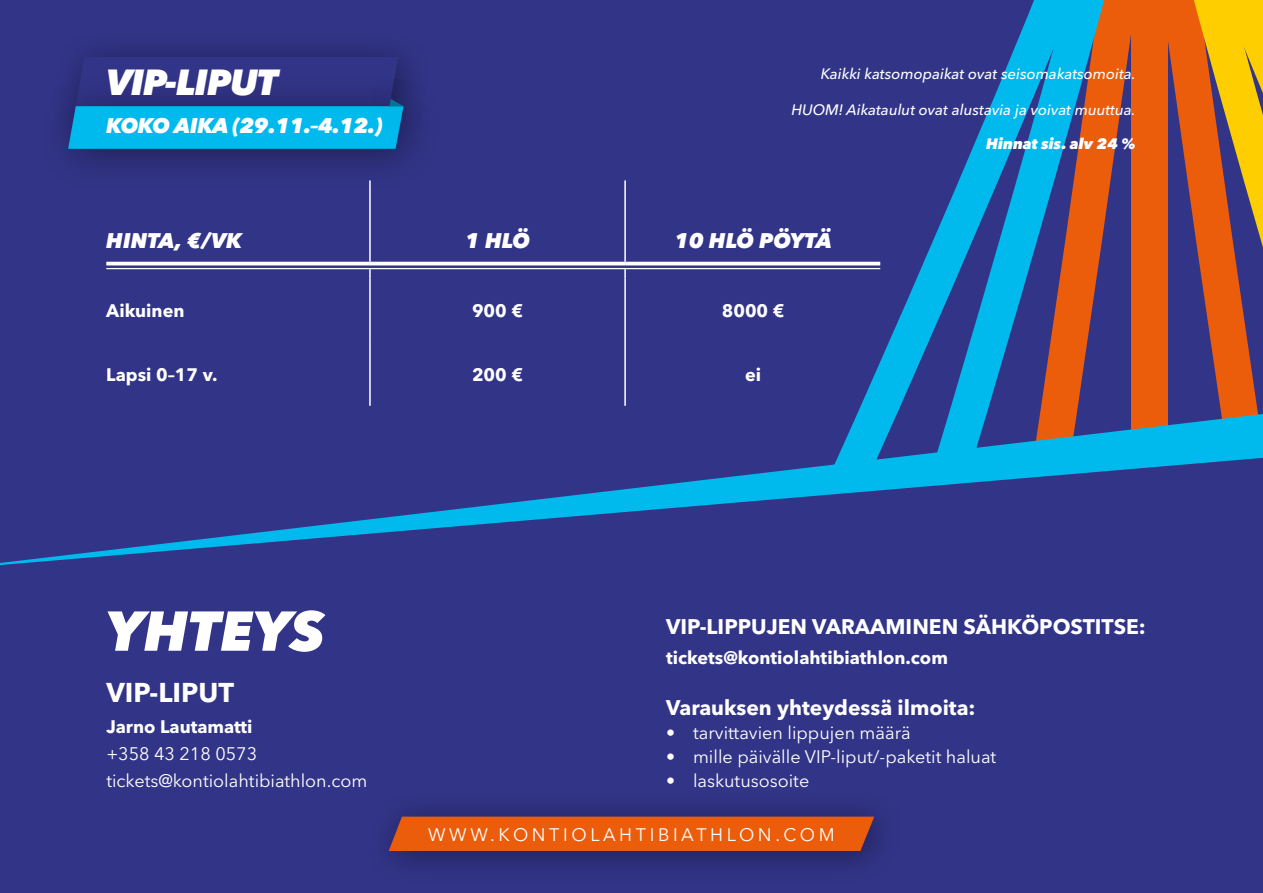
<style>
.page{position:relative;width:1263px;height:893px;background:#323487}
.page>*{position:absolute;margin:0;border:0;box-sizing:border-box;transform-origin:0 0}
.t1{font:italic 800 55.5px "Avenir Next W1 G";color:#fff}
.t2{font:italic 800 36px "Avenir Next W1 G";letter-spacing:-.03em;color:#fff}
.t3{font:700 27px "Avenir Next W1 G";color:#fff}
.t4{font:700 21px "Avenir Next W1 G";color:#fff}
.t5{font:italic 800 21px "Avenir Next W1 G";letter-spacing:-.02em;color:#fff}
.t6{font:italic 800 21px "Avenir Next W1 G";color:#fff}
.t7{font:18px/27px "Avenir Next W1 G";color:#fff}
.t8{font:700 18px "Avenir Next W1 G";color:#fff}
.t9{font:18px "Avenir Next W1 G";letter-spacing:.2em;color:#fff}
.t10{font:italic 500 15px "Avenir Next W1 G";color:#fff}
.t11{font:italic 800 15px "Avenir Next W1 G";color:#fff}
</style>
<div class="page">
<svg style="left:1107px;top:0;width:24px;height:205px;fill:#eb5d0b"></svg>
<div style="left:1131px;top:0;width:36px;height:733px;background:#eb5d0b"></div>
<svg style="left:1167px;top:0;width:24px;height:414px"></svg>
<svg style="left:831px;top:0;width:276px;height:414px"></svg>
<svg style="left:1191px;top:0;width:72px;height:414px"></svg>
<div style="left:1131px;top:565px;width:36px;height:168px;background:#323487"></div>
<div style="left:49px;top:30px;width:382px;height:120px;background:#000;opacity:.4"></div>
<div style="left:39px;top:74px;width:404px;height:117px;background:#000;opacity:.4"></div>
<div style="left:367px;top:77px;width:63px;height:61px;background:#000;opacity:.51"></div>
<svg style="left:68px;top:57px;width:336px;height:92px"></svg>
<hr style="left:369px;top:180px;width:2px;height:82px;background:#fff">
<hr style="left:624px;top:180px;width:2px;height:82px;background:#fff">
<svg style="left:369px;top:269px;width:2px;height:9px"></svg>
<svg style="left:624px;top:269px;width:2px;height:9px"></svg>
<hr style="left:369px;top:278px;width:2px;height:64px;background:#fff">
<hr style="left:624px;top:278px;width:2px;height:64px;background:#fff">
<hr style="left:369px;top:342px;width:2px;height:64px;background:#fff">
<hr style="left:624px;top:342px;width:2px;height:64px;background:#fff">
<hr style="left:106px;top:262px;width:264px;height:3px;background:#fff">
<hr style="left:106px;top:268px;width:264px;height:1px;background:#fff">
<hr style="left:370px;top:262px;width:255px;height:3px;background:#fff">
<hr style="left:370px;top:268px;width:255px;height:1px;background:#fff">
<hr style="left:625px;top:262px;width:255px;height:3px;background:#fff">
<hr style="left:625px;top:268px;width:255px;height:1px;background:#fff">
<svg style="left:0;top:414px;width:1263px;height:151px"></svg>
<div style="left:366px;top:790px;width:539px;height:95px;background:#000;opacity:.4"></div>
<div style="left:389px;top:817px;width:485px;height:34px;background:#eb5d0b"></div>
<h2 class="t2" style="left:106px;top:60px;width:173px">VIP-LIPUT</h2>
<p class="t5" style="left:106px;top:113px;width:278px">KOKO AIKA (29.11.–4.12.)</p>
<p class="t10" style="left:821px;top:65px;width:317px">Kaikki katsomopaikat ovat seisomakatsomoita.</p>
<p class="t10" style="left:791px;top:101px;width:346px">HUOM! Aikataulut ovat alustavia ja voivat muuttua.</p>
<p class="t11" style="left:986px;top:134px;width:151px">Hinnat sis. alv 24 %</p>
<p class="t5" style="left:106px;top:228px;width:137px">HINTA, €/VK</p>
<p class="t5" style="left:465px;top:228px;width:66px">1 HLÖ</p>
<p class="t6" style="left:674px;top:228px;width:159px">10 HLÖ PÖYTÄ</p>
<p class="t8" style="left:106px;top:300px;width:80px">Aikuinen</p>
<p class="t8" style="left:472px;top:300px;width:53px">900 €</p>
<p class="t8" style="left:722px;top:300px;width:64px">8000 €</p>
<p class="t8" style="left:106px;top:363px;width:113px">Lapsi 0–17 v.</p>
<p class="t8" style="left:472px;top:363px;width:53px">200 €</p>
<p class="t8" style="left:745px;top:363px;width:18px">ei</p>
<h1 class="t1" style="left:106px;top:597px;width:220px">YHTEYS</h1>
<h3 class="t3" style="left:106px;top:675px;width:129px">VIP-LIPUT</h3>
<p class="t8" style="left:106px;top:715px;width:148px">Jarno Lautamatti</p>
<p class="t7" style="left:106px;top:740px;width:262px">+358 43 218 0573 tickets@kontiolahtibiathlon.com</p>
<p class="t4" style="left:666px;top:614px;width:481px">VIP-LIPPUJEN VARAAMINEN SÄHKÖPOSTITSE:</p>
<p class="t8" style="left:666px;top:647px;width:283px">tickets@kontiolahtibiathlon.com</p>
<p class="t4" style="left:666px;top:695px;width:311px">Varauksen yhteydessä ilmoita:</p>
<p class="t7" style="left:666px;top:719px;width:246px">• tarvittavien lippujen määrä</p>
<p class="t7" style="left:666px;top:743px;width:332px">• mille päivälle VIP-liput/-paketit haluat</p>
<p class="t7" style="left:666px;top:767px;width:145px">• laskutusosoite</p>
<p class="t9" style="left:428px;top:824px;width:408px">WWW.KONTIOLAHTIBIATHLON.COM</p>
</div>
